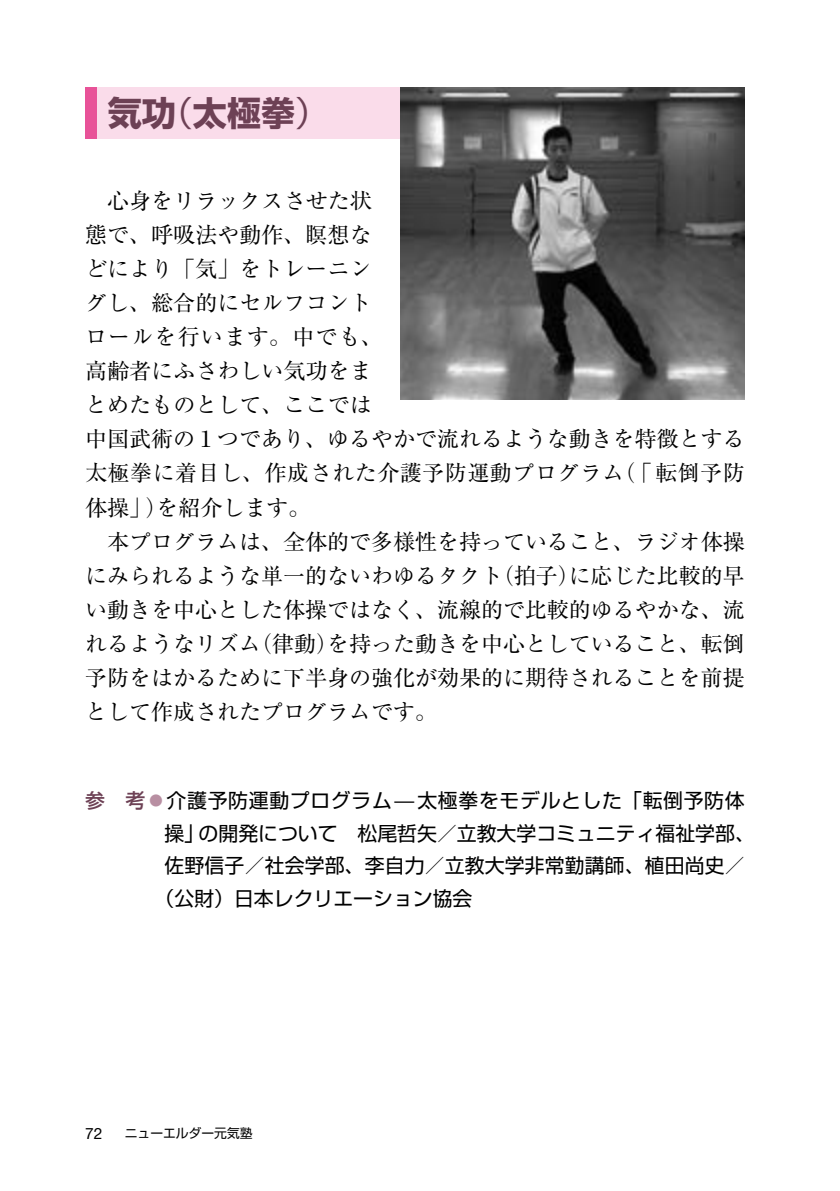
<style>
.page{position:relative;width:840px;height:1191px;background:#fff}
.page>*{position:absolute;margin:0;border:0;box-sizing:border-box;transform-origin:0 0}
.t1{font:700 34px "Shin Go Pro";color:#6d4155}
.t2{font:22px/34px "Ryumin Pro";color:#000}
.t3{font:19.8px "Shin Go Pro";letter-spacing:.01em;color:#000}
.t4{font:19.8px "Shin Go Pro";letter-spacing:.035em;color:#000}
.t5{font:15.6px "Helvetica Neue";color:#000}
.t6{font:12.8px "Shin Go Pro";color:#000}
.s1{font-weight:400}
.s2{font-weight:500;color:#6d4155}
.s3{font-weight:500;color:#b88fa2}
</style>
<div class="page">
<div style="left:85px;top:88px;width:659px;height:51px;background:#fadcea"></div>
<div style="left:85px;top:88px;width:11px;height:51px;background:#e85298"></div>
<img style="left:400px;top:88px;width:344px;height:312px">
<h1 class="t1" style="left:108px;top:86px;width:223px">気功<span class="s1">（</span>太極拳<span class="s1">）</span></h1>
<p class="t2" style="left:85px;top:183px;width:661px">　心身をリラックスさせた状<br>態で、呼吸法や動作、瞑想な<br>どにより「気」をトレーニン<br>グし、総合的にセルフコント<br>ロールを行います。中でも、<br>高齢者にふさわしい気功をま<br>とめたものとして、ここでは<br>中国武術の１つであり、ゆるやかで流れるような動きを特徴とする太極拳に着目し、作成された介護予防運動プログラム（「転倒予防体操」）を紹介します。<br>　本プログラムは、全体的で多様性を持っていること、ラジオ体操にみられるような単一的ないわゆるタクト（拍子）に応じた比較的早い動きを中心とした体操ではなく、流線的で比較的ゆるやかな、流れるようなリズム（律動）を持った動きを中心としていること、転倒予防をはかるために下半身の強化が効果的に期待されることを前提として作成されたプログラムです。</p>
<p class="t4" style="left:85px;top:784px;width:660px"><span class="s2">参　考</span><span class="s3">◦</span>介護予防運動プログラム—太極拳をモデルとした「転倒予防体</p>
<p class="t3" style="left:164px;top:816px;width:591px">操」の開発について　松尾哲矢／立教大学コミュニティ福祉学部、</p>
<p class="t3" style="left:164px;top:849px;width:581px">佐野信子／社会学部、李自力／立教大学非常勤講師、植田尚史／</p>
<p class="t3" style="left:154px;top:882px;width:319px">（公財）日本レクリエーション協会</p>
<p class="t5" style="left:85px;top:1124px;width:19px">72</p>
<p class="t6" style="left:125px;top:1123px;width:129px">ニューエルダー元気塾</p>
</div>
